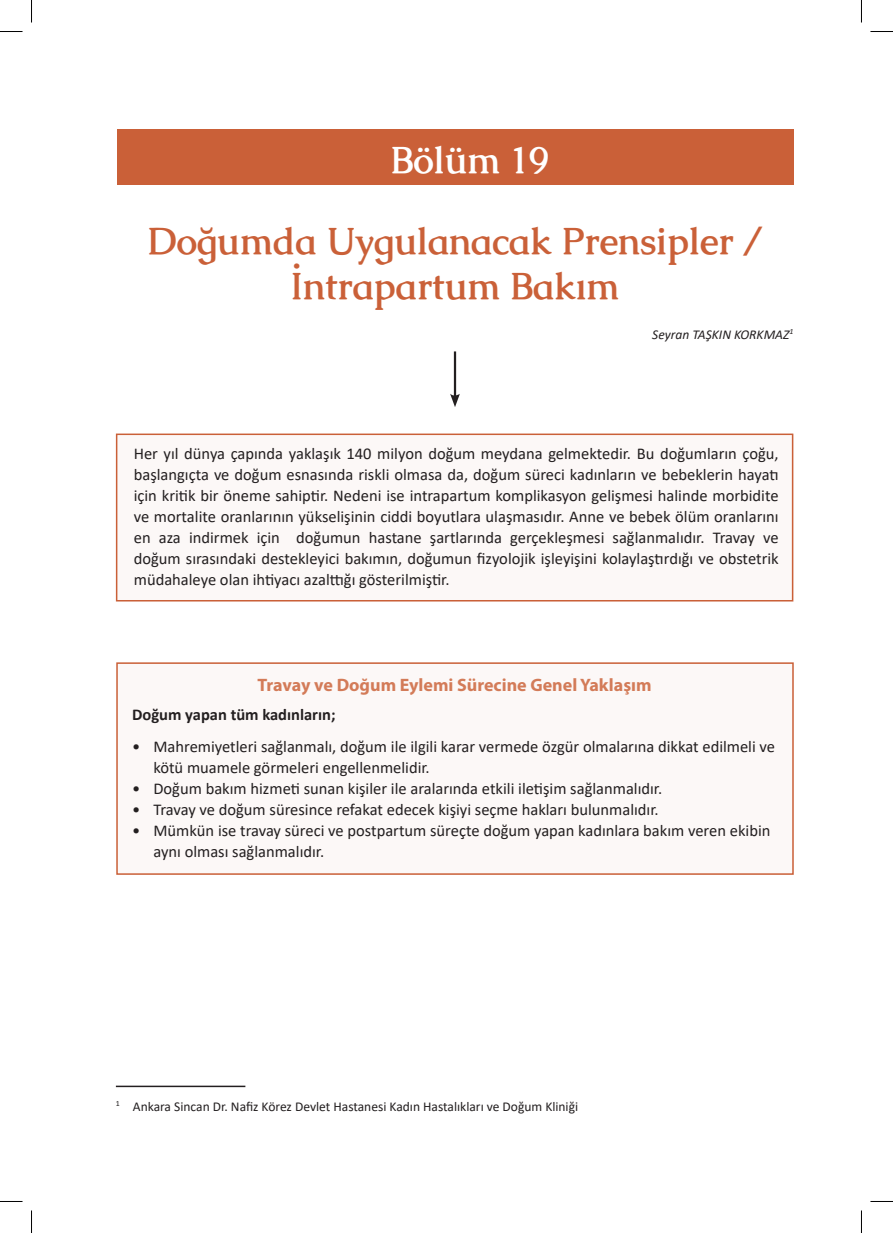
<style>
.page{position:relative;width:893px;height:1233px;background:#fff}
.page>*{position:absolute;margin:0;border:0;box-sizing:border-box;transform-origin:0 0}
.t1{font:700 37.5px/45px "Caudex";color:#ca6038;text-align:center}
.t2{font:700 37.5px "Caudex";color:#fff}
.t3{font:700 18px "Myriad Pro";color:#d37b58}
.t4{font:16.5px/21px "Calibri";color:#231f20}
.t5{font:700 16.5px "Calibri";color:#231f20}
.t6{font:13.5px "Calibri";color:#231f20}
.t7{font:italic 13.5px "Calibri";color:#231f20}
</style>
<div class="page">
<div style="left:117px;top:129px;width:676px;height:56px;background:#ca6038"></div>
<hr style="left:116px;top:1085px;width:129px;height:2px;background:#231f20">
<div style="left:117px;top:433px;width:676px;height:168px;background:#fcf8f7"></div>
<div style="left:116px;top:433px;width:677px;height:168px;border:2px solid #ca6038"></div>
<div style="left:117px;top:662px;width:676px;height:212px;background:#fcf8f7"></div>
<div style="left:116px;top:662px;width:677px;height:212px;border:2px solid #ca6038"></div>
<hr style="left:453px;top:351px;width:3px;height:47px;background:#231f20">
<svg style="left:450px;top:394px;width:9px;height:13px"></svg>
<svg style="left:0;top:31px;width:22px;height:1px"></svg>
<svg style="left:870px;top:31px;width:22px;height:1px"></svg>
<svg style="left:0;top:1201px;width:22px;height:1px"></svg>
<svg style="left:870px;top:1201px;width:22px;height:1px"></svg>
<svg style="left:31px;top:0;width:1px;height:23px"></svg>
<svg style="left:31px;top:1210px;width:1px;height:22px"></svg>
<h1 class="t2" style="left:390px;top:136px;width:160px">Bölüm 19</h1>
<h1 class="t1" style="left:148px;top:219px;width:616px">Doğumda Uygulanacak Prensipler /<br>İntrapartum Bakım</h1>
<p class="t7" style="left:652px;top:325px;width:142px">Seyran TAŞKIN KORKMAZ<sup>1</sup></p>
<p class="t4" style="left:134px;top:442px;width:646px;text-align:justify">Her yıl dünya çapında yaklaşık 140 milyon doğum meydana gelmektedir. Bu doğumların çoğu, başlangıçta ve doğum esnasında riskli olmasa da, doğum süreci kadınların ve bebeklerin hayatı için kritik bir öneme sahiptir. Nedeni ise intrapartum komplikasyon gelişmesi halinde morbidite ve mortalite oranlarının yükselişinin ciddi boyutlara ulaşmasıdır. Anne ve bebek ölüm oranlarını en aza indirmek için doğumun hastane şartlarında gerçekleşmesi sağlanmalıdır. Travay ve doğum sırasındaki destekleyici bakımın, doğumun fizyolojik işleyişini kolaylaştırdığı ve obstetrik müdahaleye olan ihtiyacı azalttığı gösterilmiştir.</p>
<p class="t3" style="left:257px;top:674px;width:395px">Travay ve Doğum Eylemi Sürecine Genel Yaklaşım</p>
<p class="t5" style="left:132px;top:703px;width:205px">Doğum yapan tüm kadınların;</p>
<p class="t4" style="left:153px;top:735px;width:623px;text-indent:-21px">• Mahremiyetleri sağlanmalı, doğum ile ilgili karar vermede özgür olmalarına dikkat edilmeli ve kötü muamele görmeleri engellenmelidir.</p>
<p class="t4" style="left:132px;top:777px;width:531px">• Doğum bakım hizmeti sunan kişiler ile aralarında etkili iletişim sağlanmalıdır.</p>
<p class="t4" style="left:132px;top:798px;width:528px">• Travay ve doğum süresince refakat edecek kişiyi seçme hakları bulunmalıdır.</p>
<p class="t4" style="left:153px;top:819px;width:618px;text-indent:-21px">• Mümkün ise travay süreci ve postpartum süreçte doğum yapan kadınlara bakım veren ekibin aynı olması sağlanmalıdır.</p>
<p class="t6" style="left:116px;top:1096px;width:463px"><sup>1</sup> Ankara Sincan Dr. Nafiz Körez Devlet Hastanesi Kadın Hastalıkları ve Doğum Kliniği</p>
</div>
